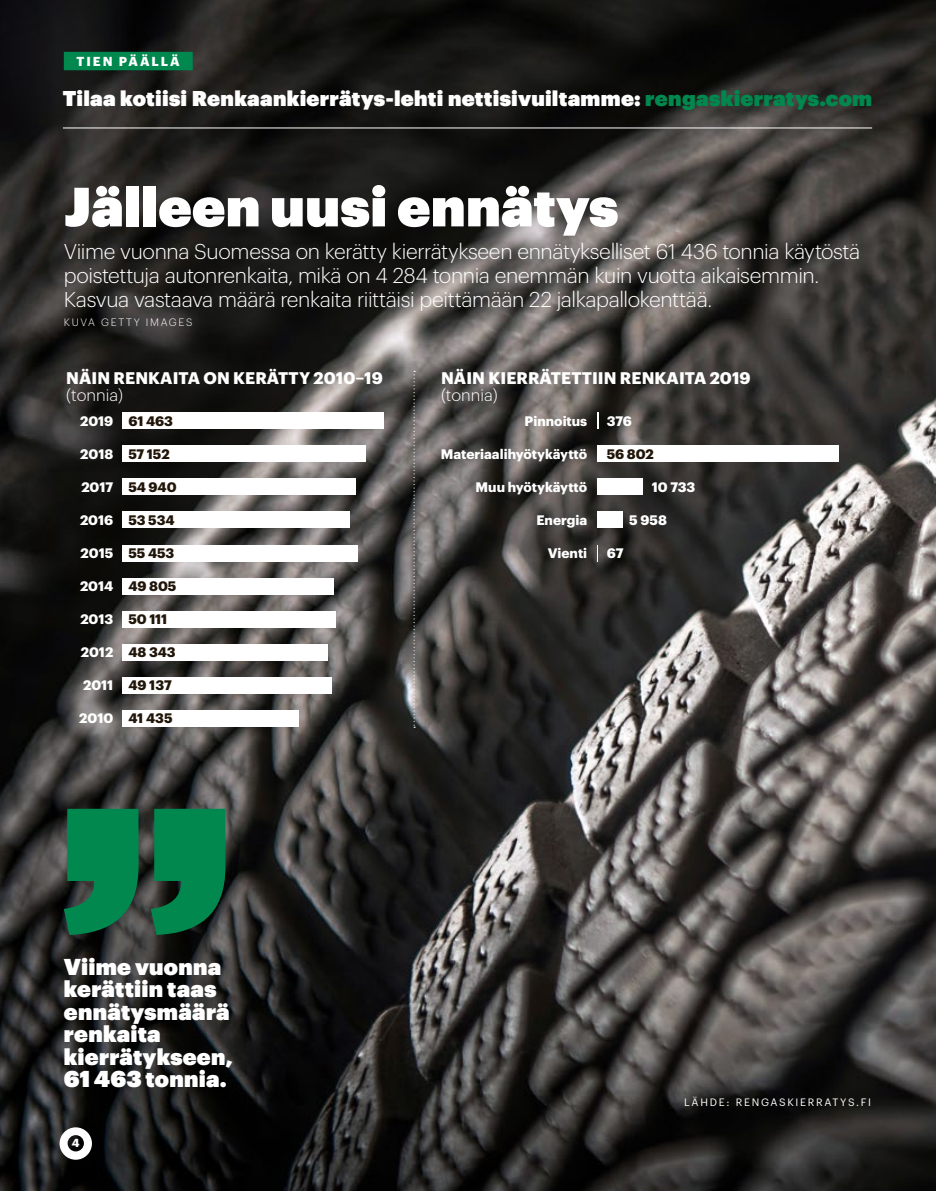
<style>
.page{position:relative;width:936px;height:1191px;background:#fff}
.page>*{position:absolute;margin:0;border:0;box-sizing:border-box;transform-origin:0 0}
.t1{font:54px "Graphik Super";letter-spacing:.01em;color:#fff}
.t2{font:22.5px/22.5px "Graphik Super";letter-spacing:.01em;color:#fff}
.t3{font:300 21px/24px "Graphik";letter-spacing:-.02em;color:#fff}
.t4{font:21px "Graphik Super";letter-spacing:.015em;color:#fff}
.t5{font:700 16.5px "Graphik";letter-spacing:.005em;color:#fff}
.t6{font:300 16.5px "Graphik";color:#fff}
.t7{font:700 13.5px "Graphik";letter-spacing:-.005em;color:#201508}
.t8{font:700 13.5px "Graphik";color:#fff}
.t9{font:700 12.75px "Graphik";letter-spacing:.155em;color:#fff}
.t10{font:700 11.4px "Graphik";color:#fff}
.t11{font:10.5px "Graphik";letter-spacing:.165em;color:#fff}
.t12{font:300 10.5px "Graphik";letter-spacing:.165em;color:#fff}
.s1{color:#00884e}
.s2{color:#fff}
</style>
<div class="page">
<img style="left:0;top:0;width:935px;height:1191px">
<div style="left:64px;top:52px;width:129px;height:18px;background:#00884e"></div>
<hr style="left:63px;top:128px;width:809px;height:1px;background:#fff">
<svg style="left:64px;top:808px;width:161px;height:127px;background:#0e7247"></svg>
<div style="left:122px;top:412px;width:261px;height:17px;background:#fff"></div>
<div style="left:122px;top:446px;width:243px;height:16px;background:#fff"></div>
<div style="left:122px;top:479px;width:234px;height:16px;background:#fff"></div>
<div style="left:122px;top:512px;width:228px;height:16px;background:#fff"></div>
<div style="left:122px;top:545px;width:236px;height:16px;background:#fff"></div>
<div style="left:122px;top:578px;width:212px;height:16px;background:#fff"></div>
<div style="left:122px;top:611px;width:213px;height:16px;background:#fff"></div>
<div style="left:122px;top:644px;width:206px;height:16px;background:#fff"></div>
<div style="left:122px;top:677px;width:209px;height:16px;background:#fff"></div>
<div style="left:122px;top:710px;width:176px;height:16px;background:#fff"></div>
<svg style="left:597px;top:412px;width:2px;height:17px"></svg>
<div style="left:597px;top:446px;width:242px;height:16px;background:#fff"></div>
<div style="left:597px;top:479px;width:46px;height:16px;background:#fff"></div>
<div style="left:597px;top:512px;width:25px;height:16px;background:#fff"></div>
<svg style="left:597px;top:545px;width:1px;height:16px"></svg>
<svg style="left:413px;top:371px;width:2px;height:357px"></svg>
<svg style="left:60px;top:1127px;width:32px;height:32px"></svg>
<p class="t9" style="left:77px;top:52px;width:105px">TIEN PÄÄLLÄ</p>
<p class="t4" style="left:63px;top:82px;width:810px">Tilaa kotiisi Renkaankierrätys-lehti nettisivuiltamme: <span class="s1">rengaskierratys.com</span></p>
<h1 class="t1" style="left:64px;top:164px;width:556px">Jälleen uusi ennätys</h1>
<p class="t3" style="left:64px;top:238px;width:798px">Viime vuonna Suomessa on kerätty kierrätykseen ennätykselliset 61 436 tonnia käytöstä poistettuja autonrenkaita, mikä on 4 284 tonnia enemmän kuin vuotta aikaisemmin.<br>Kasvua vastaava määrä renkaita riittäisi peittämään 22 jalkapallokenttää.</p>
<p class="t12" style="left:64px;top:315px;width:130px">KUVA GETTY IMAGES</p>
<p class="t5" style="left:66px;top:365px;width:318px">NÄIN RENKAITA ON KERÄTTY 2010–19</p>
<p class="t6" style="left:66px;top:383px;width:58px">(tonnia)</p>
<p class="t7" style="left:80px;top:410px;width:94px"><span class="s2">2019</span> 61 463</p>
<p class="t7" style="left:80px;top:443px;width:91px"><span class="s2">2018</span> 57 152</p>
<p class="t7" style="left:81px;top:476px;width:97px"><span class="s2">2017</span> 54 940</p>
<p class="t7" style="left:80px;top:509px;width:96px"><span class="s2">2016</span> 53 534</p>
<p class="t7" style="left:81px;top:542px;width:95px"><span class="s2">2015</span> 55 453</p>
<p class="t7" style="left:80px;top:575px;width:98px"><span class="s2">2014</span> 49 805</p>
<p class="t7" style="left:80px;top:608px;width:88px"><span class="s2">2013</span> 50 111</p>
<p class="t7" style="left:81px;top:641px;width:96px"><span class="s2">2012</span> 48 343</p>
<p class="t7" style="left:83px;top:674px;width:90px"><span class="s2">2011</span> 49 137</p>
<p class="t7" style="left:79px;top:707px;width:95px"><span class="s2">2010</span> 41 435</p>
<p class="t5" style="left:441px;top:365px;width:311px">NÄIN KIERRÄTETTIIN RENKAITA 2019</p>
<p class="t6" style="left:441px;top:383px;width:58px">(tonnia)</p>
<p class="t8" style="left:524px;top:410px;width:64px">Pinnoitus</p>
<p class="t8" style="left:606px;top:410px;width:27px">376</p>
<p class="t8" style="left:440px;top:443px;width:148px">Materiaalihyötykäyttö</p>
<p class="t7" style="left:606px;top:443px;width:49px">56 802</p>
<p class="t8" style="left:475px;top:476px;width:113px">Muu hyötykäyttö</p>
<p class="t8" style="left:651px;top:476px;width:45px">10 733</p>
<p class="t8" style="left:536px;top:509px;width:52px">Energia</p>
<p class="t8" style="left:629px;top:509px;width:39px">5 958</p>
<p class="t8" style="left:548px;top:542px;width:41px">Vienti</p>
<p class="t8" style="left:606px;top:542px;width:18px">67</p>
<p class="t2" style="left:64px;top:953px;width:171px">Viime vuonna kerättiin taas ennätysmäärä renkaita kierrätykseen,<br>61 463 tonnia.</p>
<p class="t10" style="left:72px;top:1134px;width:9px">4</p>
<p class="t11" style="left:684px;top:1094px;width:188px">LÄHDE: RENGASKIERRATYS.FI</p>
</div>
